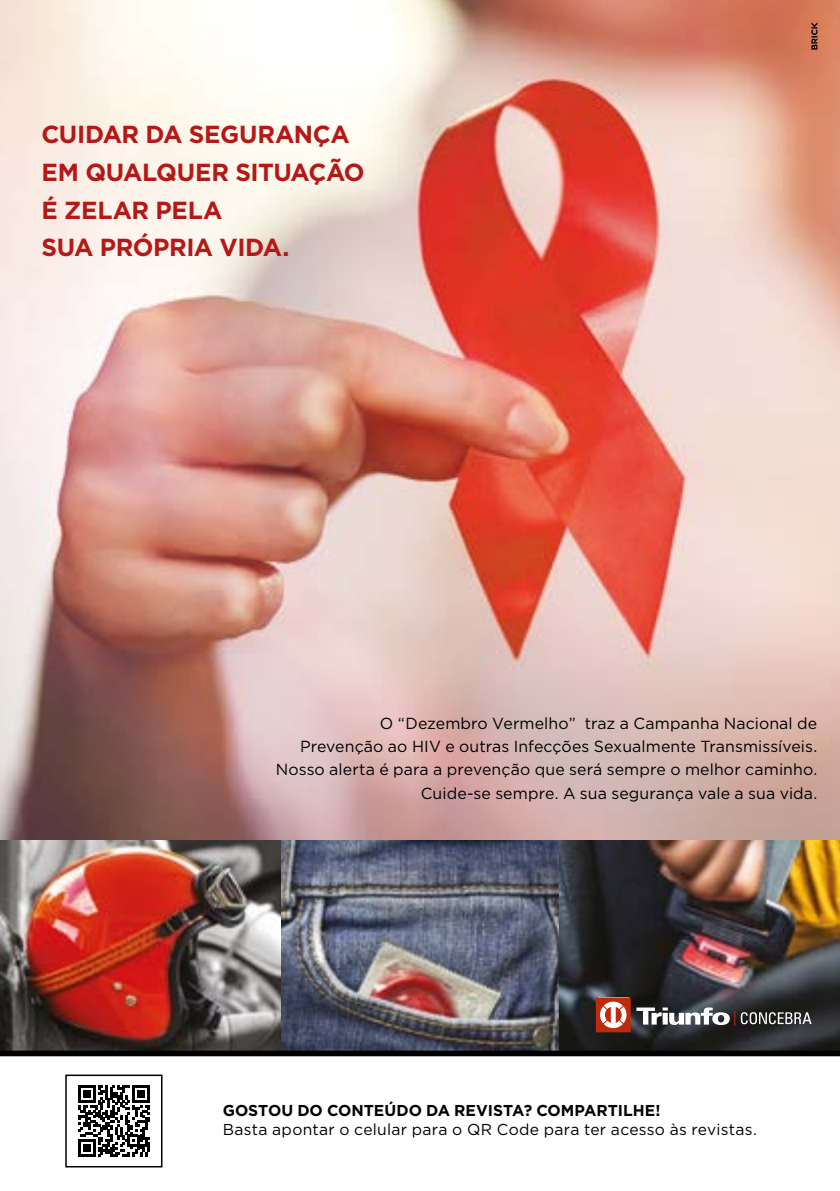
<style>
.page{position:relative;width:840px;height:1191px;background:#fff}
.page>*{position:absolute;margin:0;border:0;box-sizing:border-box;transform-origin:0 0}
.t1{font:700 24.6px/37.8px "Gotham";letter-spacing:-.015em;color:#b41918}
.t2{font:16px/23.2px "Gotham";letter-spacing:.005em;color:#000;text-align:right}
.t3{font:15.8px "Gotham";letter-spacing:.015em;color:#000}
.t4{font:700 15.8px "Gotham";color:#000}
</style>
<div class="page">
<svg style="left:78px;top:1085px;width:72px;height:71px"></svg>
<div style="left:65px;top:1074px;width:97px;height:93px;border:2px solid #000"></div>
<img style="left:0;top:839px;width:839px;height:211px">
<img style="left:0;top:0;width:839px;height:839px">
<svg style="left:595px;top:997px;width:35px;height:35px"></svg>
<svg style="left:636px;top:1007px;width:175px;height:18px"></svg>
<svg style="left:810px;top:22px;width:7px;height:28px"></svg>
<div style="left:0;top:1050px;width:839px;height:6px;background:#000"></div>
<h1 class="t1" style="left:42px;top:115px;width:324px">CUIDAR DA SEGURANÇA<br>EM QUALQUER SITUAÇÃO<br>É ZELAR PELA<br>SUA PRÓPRIA VIDA.</h1>
<p class="t2" style="left:275px;top:711px;width:543px">O “Dezembro Vermelho” traz a Campanha Nacional de<br>Prevenção ao HIV e outras Infecções Sexualmente Transmissíveis.<br>Nosso alerta é para a prevenção que será sempre o melhor caminho.<br>Cuide-se sempre. A sua segurança vale a sua vida.</p>
<p class="t4" style="left:223px;top:1101px;width:439px">GOSTOU DO CONTEÚDO DA REVISTA? COMPARTILHE!</p>
<p class="t3" style="left:223px;top:1119px;width:535px">Basta apontar o celular para o QR Code para ter acesso às revistas.</p>
</div>
